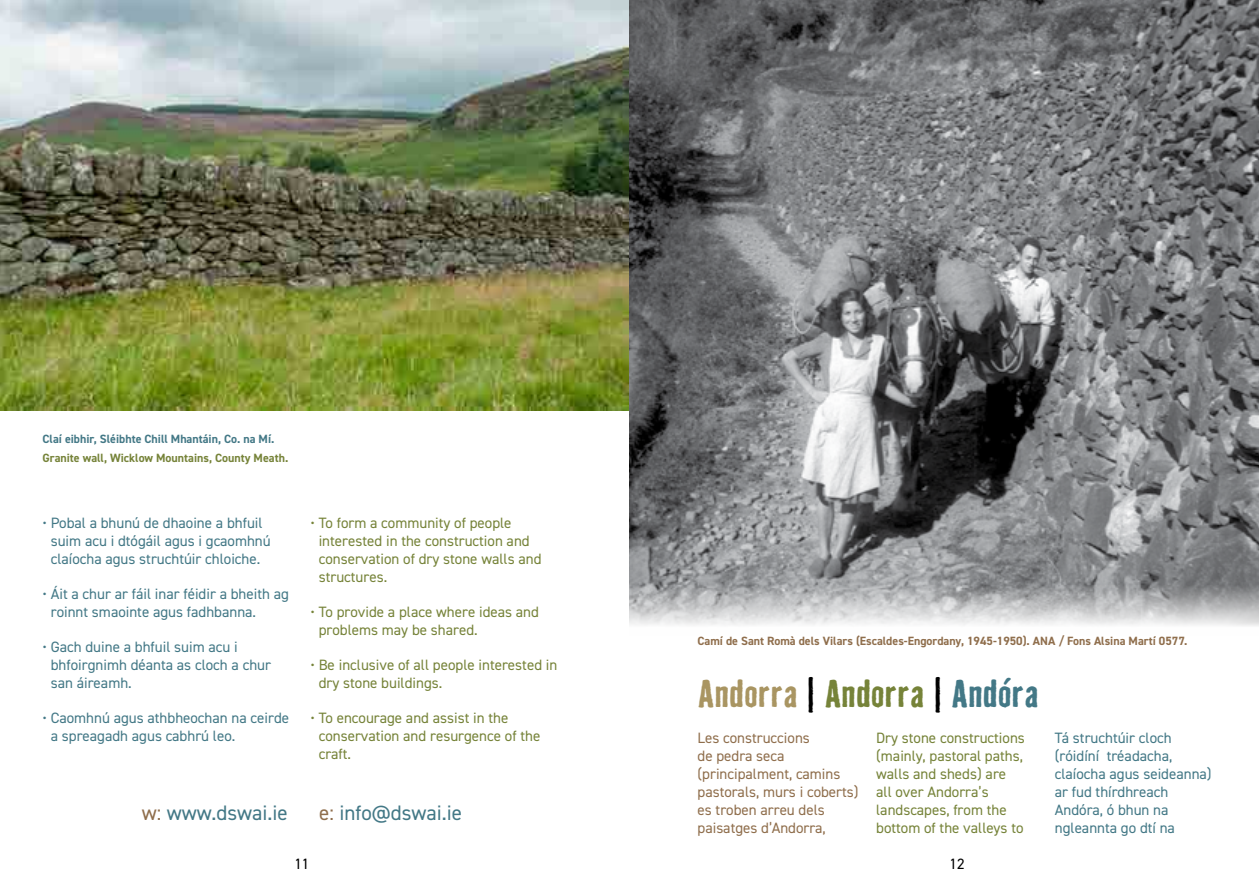
<style>
.page{position:relative;width:1259px;height:893px;background:#fff}
.page>*{position:absolute;margin:0;border:0;box-sizing:border-box;transform-origin:0 0}
.t1{font:700 36px "Badhouse";color:#a99562}
.t2{font:21px "DIN2014";color:#437886}
.t3{font:15px/18px "DIN2014";color:#768339}
.t4{font:15px/18px "DIN2014";color:#437886}
.t5{font:15px/18px "DIN2014";color:#8f6e4c}
.t6{font:15px "DIN2014";color:#000}
.t7{font:700 12px "DIN2014";color:#8f6e4c}
.t8{font:700 12px "DIN2014";color:#437886}
.t9{font:700 12px "DIN2014";color:#768339}
.s1{color:#8f6e4c}
.s2{color:#000}
.s3{color:#768339}
.s4{color:#437886}
</style>
<div class="page">
<img style="left:0;top:0;width:629px;height:410px">
<img style="left:629px;top:0;width:630px;height:626px">
<p class="t8" style="left:43px;top:431px;width:233px">Claí eibhir, Sléibhte Chill Mhantáin, Co. na Mí.</p>
<p class="t9" style="left:43px;top:450px;width:247px">Granite wall, Wicklow Mountains, County Meath.</p>
<p class="t4" style="left:43px;top:514px;width:230px;text-align:center">• Pobal a bhunú de dhaoine a bhfuil suim acu i dtógáil agus i gcaomhnú claíocha agus struchtúir chloiche.</p>
<p class="t4" style="left:51px;top:585px;width:240px;text-indent:-8px">• Áit a chur ar fáil inar féidir a bheith ag roinnt smaointe agus fadhbanna.</p>
<p class="t4" style="left:51px;top:638px;width:222px;text-indent:-8px">• Gach duine a bhfuil suim acu i bhfoirgnimh déanta as cloch a chur san áireamh.</p>
<p class="t4" style="left:51px;top:709px;width:240px;text-indent:-8px">• Caomhnú agus athbheochan na ceirde a spreagadh agus cabhrú leo.</p>
<p class="t3" style="left:319px;top:514px;width:224px;text-indent:-8px">• To form a community of people interested in the construction and conservation of dry stone walls and structures.</p>
<p class="t3" style="left:319px;top:603px;width:222px;text-indent:-8px">• To provide a place where ideas and problems may be shared.</p>
<p class="t3" style="left:319px;top:656px;width:240px;text-indent:-8px">• Be inclusive of all people interested in dry stone buildings.</p>
<p class="t3" style="left:319px;top:709px;width:223px;text-indent:-8px">• To encourage and assist in the conservation and resurgence of the craft.</p>
<h2 class="t2" style="left:142px;top:800px;width:147px"><span class="s1">w:</span> www.dswai.ie</h2>
<h2 class="t2" style="left:319px;top:800px;width:144px"><span class="s1">e:</span> info@dswai.ie</h2>
<p class="t7" style="left:697px;top:633px;width:491px">Camí de Sant Romà dels Vilars (Escaldes-Engordany, 1945-1950). ANA / Fons Alsina Martí 0577.</p>
<h1 class="t1" style="left:697px;top:668px;width:343px">Andorra <span class="s2">|</span> <span class="s3">Andorra</span> <span class="s2">|</span> <span class="s4">Andóra</span></h1>
<p class="t5" style="left:697px;top:729px;width:163px">Les construccions<br>de pedra seca (principalment, camins pastorals, murs i coberts) es troben arreu dels paisatges d’Andorra,</p>
<p class="t3" style="left:876px;top:729px;width:150px">Dry stone constructions (mainly, pastoral paths, walls and sheds) are all over Andorra’s landscapes, from the bottom of the valleys to</p>
<p class="t4" style="left:1055px;top:729px;width:158px">Tá struchtúir cloch (róidíní tréadacha, claíocha agus seideanna) ar fud thírdhreach<br>Andóra, ó bhun na ngleannta go dtí na</p>
<p class="t6" style="left:294px;top:855px;width:16px">11</p>
<p class="t6" style="left:949px;top:855px;width:16px">12</p>
</div>
